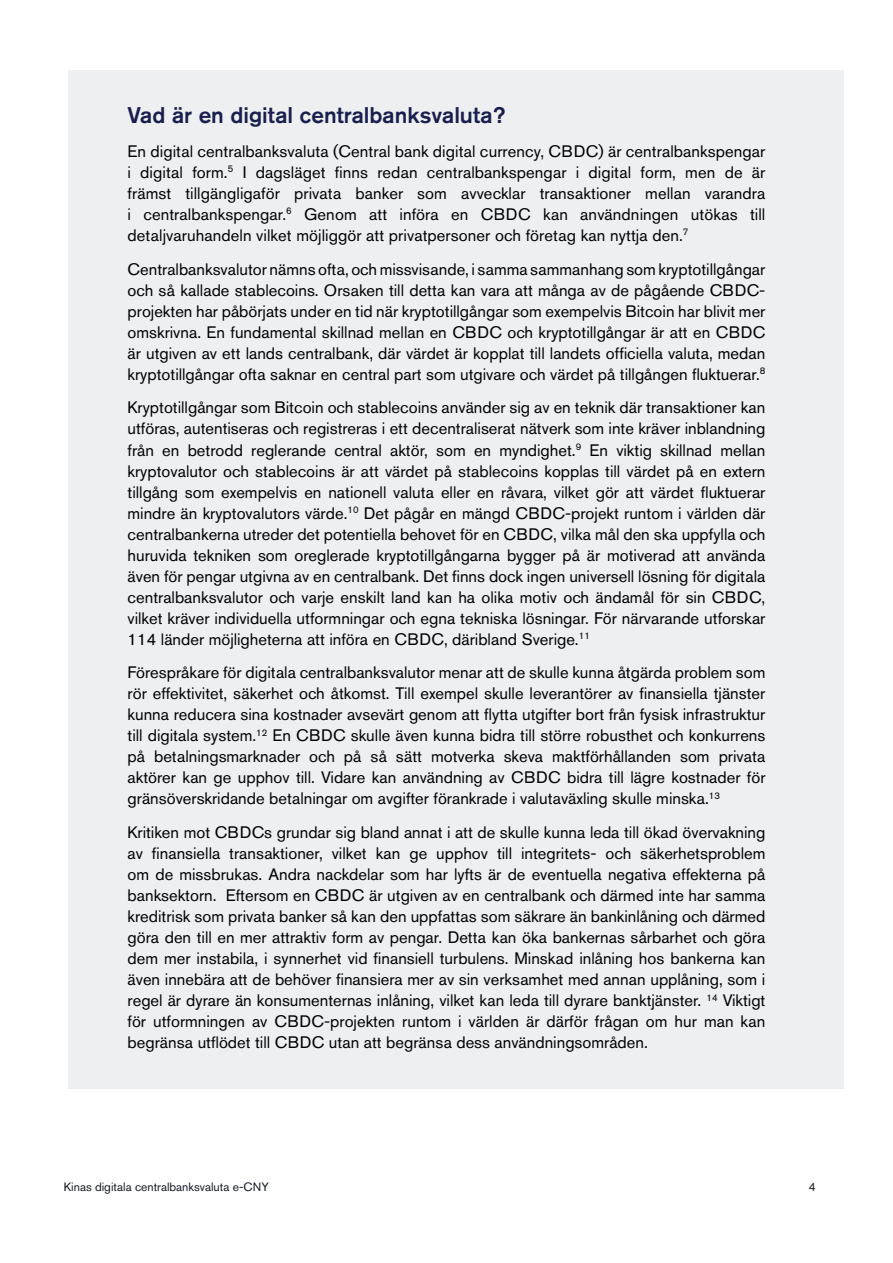
<style>
.page{position:relative;width:893px;height:1263px;background:#fff}
.page>*{position:absolute;margin:0;border:0;box-sizing:border-box;transform-origin:0 0}
.Rubrik_2{font:500 22.5px "Akzidenz Grotesk BE";color:#191f4c}
.Brödtext{font:16.5px/21px "Akzidenz Grotesk BE";color:#000001;text-align:justify}
.t1{font:12px "Akzidenz Grotesk BE";color:#161923}
.t2{font:12px "Akzidenz Grotesk BE";color:#231f20}
</style>
<div class="page">
<div style="left:68px;top:70px;width:776px;height:1019px;background:#edeff0"></div>
<p class="Rubrik_2" style="left:128px;top:102px;width:379px">Vad är en digital centralbanksvaluta?</p>
<p class="Brödtext" style="left:128px;top:141px;width:639px">En digital centralbanksvaluta (Central bank digital currency, CBDC) är centralbankspengar i digital form.<sup>5</sup> I dagsläget finns redan centralbankspengar i digital form, men de är främst tillgängligaför privata banker som avvecklar transaktioner mellan varandra i centralbankspengar.<sup>6</sup> Genom att införa en CBDC kan användningen utökas till detaljvaruhandeln vilket möjliggör att privatpersoner och företag kan nyttja den.<sup>7</sup></p>
<p class="Brödtext" style="left:128px;top:258px;width:639px">Centralbanksvalutor nämns ofta, och missvisande, i samma sammanhang som kryptotillgångar och så kallade stablecoins. Orsaken till detta kan vara att många av de pågående CBDC&shy;projekten har påbörjats under en tid när kryptotillgångar som exempelvis Bitcoin har blivit mer omskrivna. En fundamental skillnad mellan en CBDC och kryptotillgångar är att en CBDC är utgiven av ett lands centralbank, där värdet är kopplat till landets officiella valuta, medan kryptotillgångar ofta saknar en central part som utgivare och värdet på tillgången fluktuerar.<sup>8</sup></p>
<p class="Brödtext" style="left:128px;top:397px;width:639px">Kryptotillgångar som Bitcoin och stablecoins använder sig av en teknik där transaktioner kan utföras, autentiseras och registreras i ett decentraliserat nätverk som inte kräver inblandning från en betrodd reglerande central aktör, som en myndighet.<sup>9</sup> En viktig skillnad mellan kryptovalutor och stablecoins är att värdet på stablecoins kopplas till värdet på en extern tillgång som exempelvis en nationell valuta eller en råvara, vilket gör att värdet fluktuerar mindre än kryptovalutors värde.<sup>10</sup> Det pågår en mängd CBDC-projekt runtom i världen där centralbankerna utreder det potentiella behovet för en CBDC, vilka mål den ska uppfylla och huruvida tekniken som oreglerade kryptotillgångarna bygger på är motiverad att använda även för pengar utgivna av en centralbank. Det finns dock ingen universell lösning för digitala centralbanksvalutor och varje enskilt land kan ha olika motiv och ändamål för sin CBDC, vilket kräver individuella utformningar och egna tekniska lösningar. För närvarande utforskar 114 länder möjligheterna att införa en CBDC, däribland Sverige.<sup>11</sup></p>
<p class="Brödtext" style="left:128px;top:662px;width:639px">Förespråkare för digitala centralbanksvalutor menar att de skulle kunna åtgärda problem som rör effektivitet, säkerhet och åtkomst. Till exempel skulle leverantörer av finansiella tjänster kunna reducera sina kostnader avsevärt genom att flytta utgifter bort från fysisk infrastruktur till digitala system.<sup>12</sup> En CBDC skulle även kunna bidra till större robusthet och konkurrens på betalningsmarknader och på så sätt motverka skeva maktförhållanden som privata aktörer kan ge upphov till. Vidare kan användning av CBDC bidra till lägre kostnader för gränsöverskridande betalningar om avgifter förankrade i valutaväxling skulle minska.<sup>13</sup></p>
<p class="Brödtext" style="left:128px;top:822px;width:639px">Kritiken mot CBDCs grundar sig bland annat i att de skulle kunna leda till ökad övervakning av finansiella transaktioner, vilket kan ge upphov till integritets- och säkerhetsproblem om de missbrukas. Andra nackdelar som har lyfts är de eventuella negativa effekterna på banksektorn. Eftersom en CBDC är utgiven av en centralbank och därmed inte har samma kreditrisk som privata banker så kan den uppfattas som säkrare än bankinlåning och därmed göra den till en mer attraktiv form av pengar. Detta kan öka bankernas sårbarhet och göra dem mer instabila, i synnerhet vid finansiell turbulens. Minskad inlåning hos bankerna kan även innebära att de behöver finansiera mer av sin verksamhet med annan upplåning, som i regel är dyrare än konsumenternas inlåning, vilket kan leda till dyrare banktjänster. <sup>14</sup> Viktigt för utformningen av CBDC-projekten runtom i världen är därför frågan om hur man kan begränsa utflödet till CBDC utan att begränsa dess användningsområden.</p>
<p class="t1" style="left:64px;top:1180px;width:207px">Kinas digitala centralbanksvaluta e-CNY</p>
<p class="t2" style="left:809px;top:1180px;width:8px">4</p>
</div>
